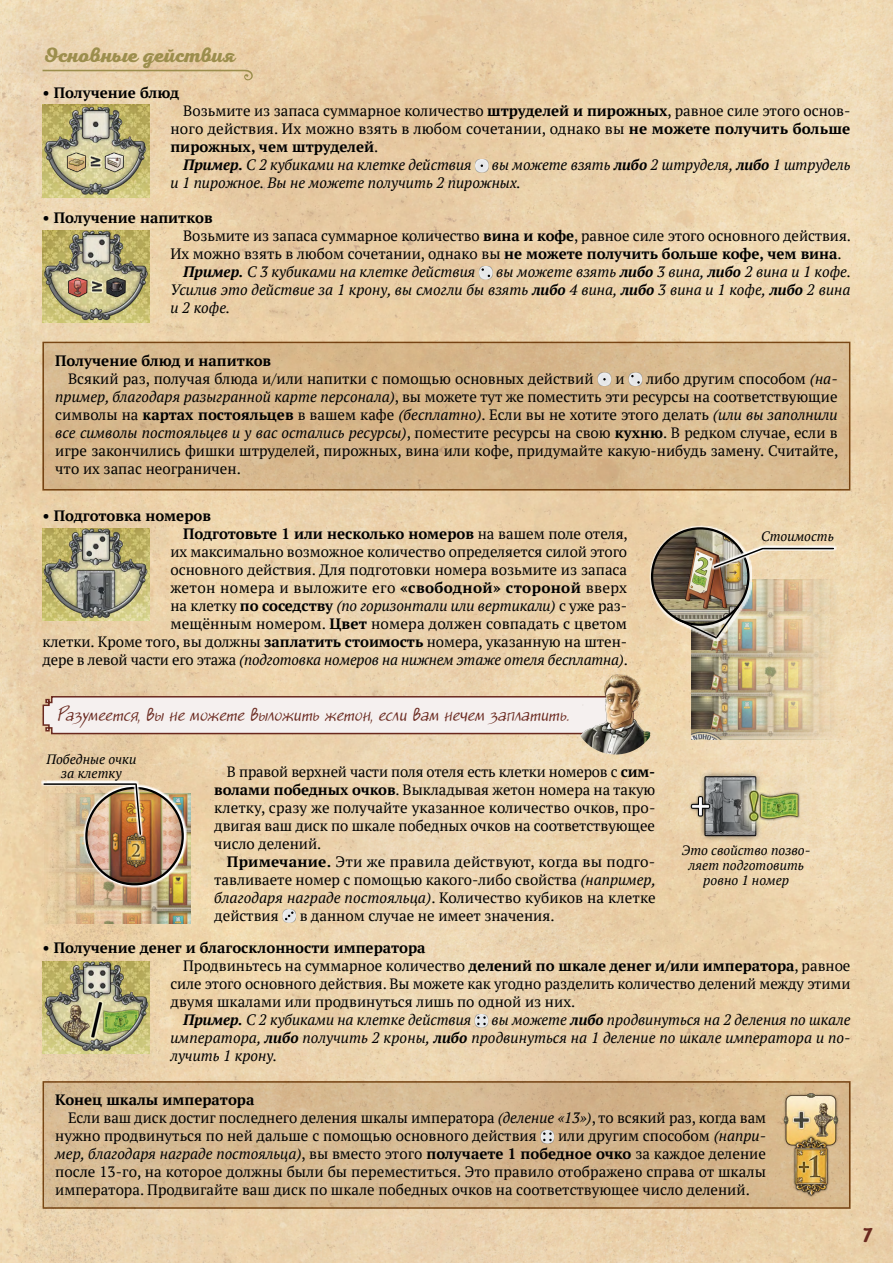
<style>
.page{position:relative;width:893px;height:1263px;background:#fff}
.page>*{position:absolute;margin:0;border:0;box-sizing:border-box;transform-origin:0 0}
.t1{font:700 21px "Nexa Script";color:#9c8e4d}
.t2{font:700 21px "Nexa Script";color:#6a291f}
.t3{font:italic 16.5px "Jakob C";letter-spacing:.025em;color:#6a291f}
.t4{font:15px/18px "PT Serif";color:#000;text-align:justify}
.t5{font:italic 15px/18px "PT Serif";letter-spacing:-.005em;color:#000;text-align:justify}
.t6{font:700 15px "PT Serif";color:#000}
.t7{font:15px "PT Serif";letter-spacing:.02em;color:#000}
.t8{font:italic 13.5px/15px "PT Serif";color:#000;text-align:center}
.s1{font-weight:700}
.s2{font-weight:400}
.s3{font-style:italic}
.s4{font-style:normal}
.s5{font-weight:700;font-style:normal}
</style>
<div class="page">
<img style="left:0;top:0;width:893px;height:1263px">
<svg style="left:43px;top:70px;width:211px;height:11px;background:#e0c9a0"></svg>
<div style="left:463px;top:149px;width:38px;height:26px;background:#ead0aa"></div>
<div style="left:462px;top:149px;width:40px;height:25px;background:#fff;opacity:.75"></div>
<div style="left:467px;top:257px;width:39px;height:25px;background:#e7cca6"></div>
<div style="left:466px;top:256px;width:40px;height:25px;background:#fff;opacity:.75"></div>
<svg style="left:482px;top:268px;width:8px;height:9px"></svg>
<div style="left:43px;top:342px;width:807px;height:148px;background:#d8b88e"></div>
<div style="left:43px;top:342px;width:807px;height:148px;border:2px solid #8f6126"></div>
<div style="left:584px;top:362px;width:41px;height:26px;background:#fff;opacity:.75"></div>
<div style="left:616px;top:363px;width:39px;height:26px;background:#d9bd92"></div>
<div style="left:616px;top:362px;width:40px;height:26px;background:#fff;opacity:.75"></div>
<svg style="left:631px;top:375px;width:9px;height:9px"></svg>
<div style="left:270px;top:900px;width:39px;height:25px;background:#eed6ae"></div>
<div style="left:269px;top:899px;width:41px;height:25px;background:#fff;opacity:.75"></div>
<svg style="left:285px;top:911px;width:8px;height:9px"></svg>
<div style="left:462px;top:1004px;width:39px;height:26px;background:#ead3b2"></div>
<div style="left:461px;top:1004px;width:41px;height:25px;background:#fff;opacity:.75"></div>
<svg style="left:477px;top:1016px;width:9px;height:9px"></svg>
<div style="left:43px;top:1081px;width:807px;height:128px;background:#d6b991"></div>
<div style="left:43px;top:1081px;width:807px;height:128px;border:2px solid #8f6126"></div>
<div style="left:528px;top:1120px;width:39px;height:26px;background:#000;opacity:.5"></div>
<div style="left:527px;top:1120px;width:41px;height:25px;background:#fff;opacity:.75"></div>
<svg style="left:543px;top:1132px;width:9px;height:9px"></svg>
<img style="left:782px;top:1091px;width:57px;height:106px">
<img style="left:43px;top:105px;width:106px;height:92px">
<img style="left:43px;top:230px;width:106px;height:93px">
<img style="left:43px;top:528px;width:106px;height:93px">
<img style="left:666px;top:760px;width:157px;height:92px">
<img style="left:691px;top:579px;width:147px;height:160px">
<div style="left:649px;top:525px;width:102px;height:115px;background:#fff;opacity:.75"></div>
<img style="left:652px;top:528px;width:96px;height:97px;border-radius:48px">
<svg style="left:674px;top:605px;width:66px;height:35px;background:#a39b89"></svg>
<svg style="left:711px;top:546px;width:126px;height:24px;background:#e8d5b5"></svg>
<hr style="left:763px;top:548px;width:70px;height:1px;background:#000">
<svg style="left:712px;top:547px;width:53px;height:22px"></svg>
<svg style="left:42px;top:695px;width:531px;height:40px"></svg>
<img style="left:573px;top:670px;width:85px;height:84px">
<img style="left:44px;top:794px;width:147px;height:129px">
<svg style="left:83px;top:784px;width:103px;height:104px"></svg>
<img style="left:86px;top:788px;width:97px;height:96px">
<img style="left:41px;top:781px;width:102px;height:56px">
<hr style="left:44px;top:783px;width:91px;height:2px;background:#000">
<svg style="left:134px;top:782px;width:8px;height:54px"></svg>
<img style="left:43px;top:961px;width:106px;height:92px">
<h1 class="t1" style="left:43px;top:42px;width:194px">Основные действия</h1>
<p class="t6" style="left:43px;top:83px;width:138px">• Получение блюд</p>
<p class="t4" style="left:183px;top:102px;width:669px">Возьмите из запаса суммарное количество <span class="s1">штруделей и пирожных</span>, равное силе этого основ‑</p>
<p class="t4" style="left:170px;top:120px;width:681px">ного действия. Их можно взять в любом сочетании, однако вы <span class="s1">не можете получить больше</span></p>
<p class="t6" style="left:170px;top:137px;width:209px">пирожных, чем штруделей<span class="s2">.</span></p>
<p class="t5" style="left:183px;top:156px;width:290px"><span class="s1">Пример.</span> С 2 кубиками на клетке действия</p>
<p class="t5" style="left:170px;top:156px;width:682px;text-indent:321px">вы можете взять <span class="s1">либо</span> 2 штруделя, <span class="s1">либо</span> 1 штрудель и 1 пирожное. Вы не можете получить 2 пирожных.</p>
<p class="t6" style="left:43px;top:208px;width:172px">• Получение напитков</p>
<p class="t4" style="left:183px;top:227px;width:669px">Возьмите из запаса суммарное количество <span class="s1">вина и кофе</span>, равное силе этого основного действия.</p>
<p class="t4" style="left:170px;top:245px;width:673px">Их можно взять в любом сочетании, однако вы <span class="s1">не можете получить больше кофе, чем вина</span>.</p>
<p class="t5" style="left:183px;top:263px;width:294px"><span class="s1">Пример.</span> С 3 кубиками на клетке действия</p>
<p class="t5" style="left:170px;top:263px;width:682px;text-indent:326px">вы можете взять <span class="s1">либо</span> 3 вина, <span class="s1">либо</span> 2 вина и 1 кофе.<br>Усилив это действие за 1 крону, вы смогли бы взять <span class="s1">либо</span> 4 вина, <span class="s1">либо</span> 3 вина и 1 кофе, <span class="s1">либо</span> 2 вина и 2 кофе.</p>
<p class="t6" style="left:55px;top:351px;width:217px">Получение блюд и напитков</p>
<p class="t4" style="left:68px;top:369px;width:527px">Всякий раз, получая блюда и/или напитки с помощью основных действий</p>
<p class="t4" style="left:615px;top:369px;width:11px">и</p>
<p class="t4" style="left:55px;top:369px;width:784px;text-indent:591px">либо другим способом <span class="s3">(на&shy;пример, благодаря разыгранной карте персонала)</span>, вы можете тут же поместить эти ресурсы на соответствующие символы на <span class="s1">картах постояльцев</span> в вашем кафе <span class="s3">(бесплатно)</span>. Если вы не хотите этого делать <span class="s3">(или вы заполнили все символы постояльцев и у вас остались ресурсы)</span>, поместите ресурсы на свою <span class="s1">кухню</span>. В редком случае, если в игре закончились фишки штруделей, пирожных, вина или кофе, придумайте какую-нибудь замену. Считайте, что их запас неограничен.</p>
<p class="t6" style="left:43px;top:506px;width:170px">• Подготовка номеров</p>
<p class="t6" style="left:183px;top:524px;width:446px">Подготовьте 1 или несколько номеров <span class="s2">на вашем поле отеля,</span></p>
<p class="t4" style="left:170px;top:543px;width:458px">их максимально возможное количество определяется силой этого</p>
<p class="t4" style="left:170px;top:561px;width:458px">основного действия. Для подготовки номера возьмите из запаса</p>
<p class="t7" style="left:170px;top:578px;width:458px">жетон номера и выложите его <span class="s1">«свободной» стороной</span> вверх</p>
<p class="t5" style="left:170px;top:597px;width:458px"><span class="s4">на клетку</span> <span class="s5">по соседству</span> (по горизонтали или вертикали) <span class="s4">с уже раз‑</span></p>
<p class="t4" style="left:170px;top:615px;width:458px">мещённым номером. <span class="s1">Цвет</span> номера должен совпадать с цветом</p>
<p class="t4" style="left:43px;top:633px;width:586px">клетки. Кроме того, вы должны <span class="s1">заплатить стоимость</span> номера, указанную на штен‑</p>
<p class="t5" style="left:43px;top:651px;width:587px"><span class="s4">дере в левой части его этажа</span> (подготовка номеров на нижнем этаже отеля бесплатна)<span class="s4">.</span></p>
<p class="t8" style="left:761px;top:529px;width:74px">Стоимость</p>
<p class="t3" style="left:56px;top:702px;width:520px">Разумеется,вынеможетевыложитьжетон,есливамнечемзаплатить.</p>
<p class="t8" style="left:46px;top:752px;width:91px;line-height:13.5px">Победные очки за клетку</p>
<p class="t4" style="left:214px;top:762px;width:443px;text-indent:13px">В правой верхней части поля отеля есть клетки номеров с <span class="s1">сим&shy;волами победных очков</span>. Выкладывая жетон номера на такую клетку, сразу же получайте указанное количество очков, про‑ двигая ваш диск по шкале победных очков на соответствующее число делений.</p>
<p class="t4" style="left:214px;top:852px;width:443px;text-indent:13px"><span class="s1">Примечание.</span> Эти же правила действуют, когда вы подго‑ тавливаете номер с помощью какого-либо свойства <span class="s3">(например, благодаря награде постояльца)</span>. Количество кубиков на клетке действия</p>
<p class="t8" style="left:682px;top:843px;width:130px">Это свойство позво&shy;ляет подготовить ровно 1 номер</p>
<p class="t4" style="left:300px;top:906px;width:256px">в данном случае не имеет значения.</p>
<p class="t6" style="left:43px;top:938px;width:385px">• Получение денег и благосклонности императора</p>
<p class="t4" style="left:183px;top:957px;width:669px">Продвиньтесь на суммарное количество <span class="s1">делений по шкале денег и/или императора</span>, равное</p>
<p class="t4" style="left:170px;top:975px;width:682px">силе этого основного действия. Вы можете как угодно разделить количество делений между этими</p>
<p class="t4" style="left:170px;top:993px;width:406px">двумя шкалами или продвинуться лишь по одной из них.</p>
<p class="t5" style="left:183px;top:1011px;width:290px"><span class="s1">Пример.</span> С 2 кубиками на клетке действия</p>
<p class="t5" style="left:170px;top:1011px;width:682px;text-indent:321px">вы можете <span class="s1">либо</span> продвинуться на 2 деления по шкале императора, <span class="s1">либо</span> получить 2 кроны, <span class="s1">либо</span> продвинуться на 1 деление по шкале императора и по&shy;лучить 1 крону.</p>
<p class="t6" style="left:55px;top:1090px;width:201px">Конец шкалы императора</p>
<p class="t4" style="left:68px;top:1109px;width:700px">Если ваш диск достиг последнего деления шкалы императора <span class="s3">(деление «13»)</span>, то всякий раз, когда вам</p>
<p class="t4" style="left:55px;top:1127px;width:483px">нужно продвинуться по ней дальше с помощью основного действия</p>
<p class="t4" style="left:55px;top:1127px;width:712px;text-indent:503px">или другим способом <span class="s3">(напри&shy;мер, благодаря награде постояльца)</span>, вы вместо этого <span class="s1">получаете 1 победное очко</span> за каждое деление после 13‑го, на которое должны были бы переместиться. Это правило отображено справа от шкалы императора. Продвигайте ваш диск по шкале победных очков на соответствующее число делений.</p>
<h1 class="t2" style="left:863px;top:1222px;width:11px">7</h1>
</div>
